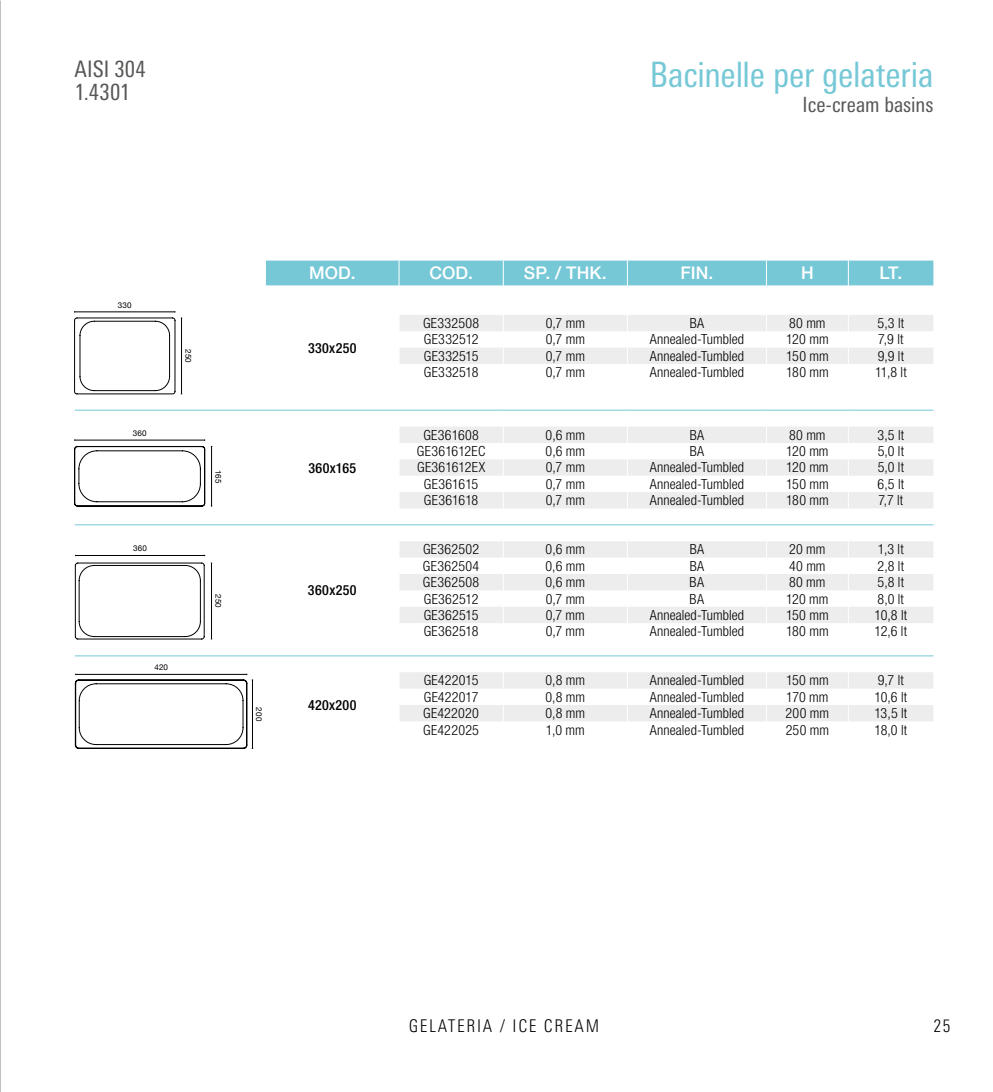
<style>
.page{position:relative;width:993px;height:1092px;background:#fff}
.page>*{position:absolute;margin:0;border:0;box-sizing:border-box;transform-origin:0 0}
.t1{font:condensed 35px "Linotype Univers";letter-spacing:-.01em;color:#76c8d7}
.t2{font:condensed 22.75px/22.8px "Linotype Univers";letter-spacing:.005em;color:#575756}
.t3{font:condensed 21px "Linotype Univers";letter-spacing:-.005em;color:#575756}
.t4{font:500 17.5px "Helvetica Neue LT Std";letter-spacing:.005em;color:#fff}
.t5{font:300 condensed 17.5px "Linotype Univers";letter-spacing:.1em;color:#000}
.t6{font:300 condensed 14px "Helvetica Neue LT Std";letter-spacing:.01em;color:#000}
.t7{font:500 condensed 14px "Helvetica Neue LT Std";letter-spacing:.025em;color:#000}
.t8{font:8.05px "Helvetica Neue";letter-spacing:.02em;color:#000}
</style>
<div class="page">
<svg style="left:399px;top:315px;width:534px;height:406px"></svg>
<div style="left:266px;top:260px;width:667px;height:25px;background:#76c8d7"></div>
<hr style="left:503px;top:380px;width:1px;height:30px;background:#fff">
<hr style="left:627px;top:380px;width:1px;height:30px;background:#fff">
<hr style="left:765px;top:380px;width:1px;height:30px;background:#fff">
<hr style="left:847px;top:380px;width:1px;height:30px;background:#fff">
<svg style="left:503px;top:315px;width:1px;height:65px"></svg>
<svg style="left:627px;top:315px;width:1px;height:65px"></svg>
<svg style="left:765px;top:315px;width:1px;height:65px"></svg>
<svg style="left:847px;top:315px;width:1px;height:65px"></svg>
<svg style="left:503px;top:411px;width:1px;height:310px"></svg>
<svg style="left:627px;top:411px;width:1px;height:310px"></svg>
<svg style="left:765px;top:411px;width:1px;height:310px"></svg>
<svg style="left:847px;top:411px;width:1px;height:310px"></svg>
<hr style="left:75px;top:410px;width:191px;height:1px;background:#76c8d7">
<hr style="left:266px;top:410px;width:133px;height:1px;background:#76c8d7">
<hr style="left:399px;top:410px;width:104px;height:1px;background:#76c8d7">
<hr style="left:503px;top:410px;width:124px;height:1px;background:#76c8d7">
<hr style="left:627px;top:410px;width:139px;height:1px;background:#76c8d7">
<hr style="left:766px;top:410px;width:82px;height:1px;background:#76c8d7">
<hr style="left:848px;top:410px;width:85px;height:1px;background:#76c8d7">
<hr style="left:75px;top:524px;width:191px;height:1px;background:#76c8d7">
<hr style="left:266px;top:524px;width:133px;height:1px;background:#76c8d7">
<hr style="left:399px;top:524px;width:104px;height:1px;background:#76c8d7">
<hr style="left:503px;top:524px;width:124px;height:1px;background:#76c8d7">
<hr style="left:627px;top:524px;width:139px;height:1px;background:#76c8d7">
<hr style="left:766px;top:524px;width:82px;height:1px;background:#76c8d7">
<hr style="left:848px;top:524px;width:85px;height:1px;background:#76c8d7">
<hr style="left:75px;top:655px;width:191px;height:1px;background:#76c8d7">
<hr style="left:266px;top:655px;width:133px;height:1px;background:#76c8d7">
<hr style="left:399px;top:655px;width:104px;height:1px;background:#76c8d7">
<hr style="left:503px;top:655px;width:124px;height:1px;background:#76c8d7">
<hr style="left:627px;top:655px;width:139px;height:1px;background:#76c8d7">
<hr style="left:766px;top:655px;width:82px;height:1px;background:#76c8d7">
<hr style="left:848px;top:655px;width:85px;height:1px;background:#76c8d7">
<svg style="left:75px;top:673px;width:178px;height:76px"></svg>
<hr style="left:181px;top:318px;width:1px;height:76px;background:#000">
<svg style="left:74px;top:311px;width:101px;height:83px"></svg>
<hr style="left:211px;top:446px;width:1px;height:60px;background:#000">
<svg style="left:74px;top:439px;width:131px;height:67px"></svg>
<hr style="left:75px;top:555px;width:130px;height:1px;background:#000">
<hr style="left:211px;top:563px;width:1px;height:76px;background:#000">
<svg style="left:75px;top:563px;width:129px;height:76px"></svg>
<h2 class="t2" style="left:74px;top:58px;width:73px">AISI 304<br>1.4301</h2>
<h1 class="t1" style="left:649px;top:54px;width:285px">Bacinelle per gelateria</h1>
<h3 class="t3" style="left:802px;top:93px;width:132px">Ice-cream basins</h3>
<p class="t8" style="left:118px;top:299px;width:15px">330</p>
<p class="t8" style="left:194px;top:349px;width:15px;rotate:90deg">250</p>
<p class="t8" style="left:133px;top:427px;width:15px">360</p>
<p class="t8" style="left:133px;top:542px;width:15px">360</p>
<p class="t8" style="left:154px;top:661px;width:15px">420</p>
<p class="t8" style="left:224px;top:469px;width:15px;rotate:90deg">165</p>
<p class="t8" style="left:224px;top:594px;width:15px;rotate:90deg">250</p>
<p class="t8" style="left:265px;top:707px;width:15px;rotate:90deg">200</p>
<p class="t4" style="left:309px;top:262px;width:48px">MOD.</p>
<p class="t4" style="left:429px;top:262px;width:45px">COD.</p>
<p class="t4" style="left:524px;top:262px;width:84px">SP. / THK.</p>
<p class="t4" style="left:680px;top:262px;width:34px">FIN.</p>
<p class="t4" style="left:800px;top:262px;width:14px">H</p>
<p class="t4" style="left:879px;top:262px;width:24px">LT.</p>
<p class="t7" style="left:308px;top:339px;width:50px">330x250</p>
<p class="t7" style="left:308px;top:459px;width:49px">360x165</p>
<p class="t7" style="left:308px;top:582px;width:50px">360x250</p>
<p class="t7" style="left:308px;top:696px;width:50px">420x200</p>
<p class="t6" style="left:423px;top:315px;width:58px">GE332508</p>
<p class="t6" style="left:545px;top:315px;width:41px">0,7 mm</p>
<p class="t6" style="left:689px;top:315px;width:16px">BA</p>
<p class="t6" style="left:789px;top:315px;width:38px">80 mm</p>
<p class="t6" style="left:877px;top:315px;width:28px">5,3 lt</p>
<p class="t6" style="left:423px;top:331px;width:56px">GE332512</p>
<p class="t6" style="left:545px;top:331px;width:41px">0,7 mm</p>
<p class="t6" style="left:649px;top:331px;width:96px">Annealed-Tumbled</p>
<p class="t6" style="left:785px;top:331px;width:44px">120 mm</p>
<p class="t6" style="left:878px;top:331px;width:27px">7,9 lt</p>
<p class="t6" style="left:423px;top:348px;width:56px">GE332515</p>
<p class="t6" style="left:545px;top:348px;width:41px">0,7 mm</p>
<p class="t6" style="left:649px;top:348px;width:96px">Annealed-Tumbled</p>
<p class="t6" style="left:785px;top:348px;width:44px">150 mm</p>
<p class="t6" style="left:877px;top:348px;width:28px">9,9 lt</p>
<p class="t6" style="left:423px;top:364px;width:56px">GE332518</p>
<p class="t6" style="left:545px;top:364px;width:41px">0,7 mm</p>
<p class="t6" style="left:649px;top:364px;width:96px">Annealed-Tumbled</p>
<p class="t6" style="left:785px;top:364px;width:44px">180 mm</p>
<p class="t6" style="left:874px;top:364px;width:33px">11,8 lt</p>
<p class="t6" style="left:423px;top:426px;width:57px">GE361608</p>
<p class="t6" style="left:545px;top:426px;width:41px">0,6 mm</p>
<p class="t6" style="left:689px;top:426px;width:16px">BA</p>
<p class="t6" style="left:788px;top:426px;width:38px">80 mm</p>
<p class="t6" style="left:877px;top:426px;width:28px">3,5 lt</p>
<p class="t6" style="left:417px;top:443px;width:70px">GE361612EC</p>
<p class="t6" style="left:545px;top:443px;width:41px">0,6 mm</p>
<p class="t6" style="left:689px;top:443px;width:16px">BA</p>
<p class="t6" style="left:785px;top:443px;width:44px">120 mm</p>
<p class="t6" style="left:877px;top:443px;width:28px">5,0 lt</p>
<p class="t6" style="left:417px;top:459px;width:70px">GE361612EX</p>
<p class="t6" style="left:545px;top:459px;width:41px">0,7 mm</p>
<p class="t6" style="left:649px;top:459px;width:96px">Annealed-Tumbled</p>
<p class="t6" style="left:785px;top:459px;width:44px">120 mm</p>
<p class="t6" style="left:877px;top:459px;width:28px">5,0 lt</p>
<p class="t6" style="left:424px;top:476px;width:56px">GE361615</p>
<p class="t6" style="left:545px;top:476px;width:41px">0,7 mm</p>
<p class="t6" style="left:649px;top:476px;width:96px">Annealed-Tumbled</p>
<p class="t6" style="left:785px;top:476px;width:44px">150 mm</p>
<p class="t6" style="left:877px;top:476px;width:28px">6,5 lt</p>
<p class="t6" style="left:424px;top:492px;width:56px">GE361618</p>
<p class="t6" style="left:545px;top:492px;width:41px">0,7 mm</p>
<p class="t6" style="left:649px;top:492px;width:96px">Annealed-Tumbled</p>
<p class="t6" style="left:785px;top:492px;width:44px">180 mm</p>
<p class="t6" style="left:878px;top:492px;width:26px">7,7 lt</p>
<p class="t6" style="left:423px;top:541px;width:58px">GE362502</p>
<p class="t6" style="left:545px;top:541px;width:41px">0,6 mm</p>
<p class="t6" style="left:689px;top:541px;width:16px">BA</p>
<p class="t6" style="left:789px;top:541px;width:38px">20 mm</p>
<p class="t6" style="left:877px;top:541px;width:27px">1,3 lt</p>
<p class="t6" style="left:423px;top:557px;width:58px">GE362504</p>
<p class="t6" style="left:545px;top:557px;width:41px">0,6 mm</p>
<p class="t6" style="left:689px;top:557px;width:16px">BA</p>
<p class="t6" style="left:788px;top:557px;width:38px">40 mm</p>
<p class="t6" style="left:877px;top:557px;width:28px">2,8 lt</p>
<p class="t6" style="left:423px;top:574px;width:58px">GE362508</p>
<p class="t6" style="left:545px;top:574px;width:41px">0,6 mm</p>
<p class="t6" style="left:689px;top:574px;width:16px">BA</p>
<p class="t6" style="left:788px;top:574px;width:38px">80 mm</p>
<p class="t6" style="left:877px;top:574px;width:28px">5,8 lt</p>
<p class="t6" style="left:423px;top:590px;width:56px">GE362512</p>
<p class="t6" style="left:545px;top:590px;width:41px">0,7 mm</p>
<p class="t6" style="left:689px;top:590px;width:16px">BA</p>
<p class="t6" style="left:785px;top:590px;width:44px">120 mm</p>
<p class="t6" style="left:877px;top:590px;width:28px">8,0 lt</p>
<p class="t6" style="left:423px;top:607px;width:56px">GE362515</p>
<p class="t6" style="left:545px;top:607px;width:41px">0,7 mm</p>
<p class="t6" style="left:649px;top:607px;width:96px">Annealed-Tumbled</p>
<p class="t6" style="left:785px;top:607px;width:44px">150 mm</p>
<p class="t6" style="left:874px;top:607px;width:34px">10,8 lt</p>
<p class="t6" style="left:423px;top:623px;width:56px">GE362518</p>
<p class="t6" style="left:545px;top:623px;width:41px">0,7 mm</p>
<p class="t6" style="left:649px;top:623px;width:96px">Annealed-Tumbled</p>
<p class="t6" style="left:785px;top:623px;width:44px">180 mm</p>
<p class="t6" style="left:874px;top:623px;width:34px">12,6 lt</p>
<p class="t6" style="left:423px;top:672px;width:56px">GE422015</p>
<p class="t6" style="left:545px;top:672px;width:41px">0,8 mm</p>
<p class="t6" style="left:649px;top:672px;width:96px">Annealed-Tumbled</p>
<p class="t6" style="left:785px;top:672px;width:44px">150 mm</p>
<p class="t6" style="left:877px;top:672px;width:28px">9,7 lt</p>
<p class="t6" style="left:423px;top:688px;width:56px">GE422017</p>
<p class="t6" style="left:545px;top:688px;width:41px">0,8 mm</p>
<p class="t6" style="left:649px;top:688px;width:96px">Annealed-Tumbled</p>
<p class="t6" style="left:786px;top:688px;width:44px">170 mm</p>
<p class="t6" style="left:874px;top:688px;width:34px">10,6 lt</p>
<p class="t6" style="left:423px;top:705px;width:57px">GE422020</p>
<p class="t6" style="left:545px;top:705px;width:41px">0,8 mm</p>
<p class="t6" style="left:649px;top:705px;width:96px">Annealed-Tumbled</p>
<p class="t6" style="left:785px;top:705px;width:45px">200 mm</p>
<p class="t6" style="left:874px;top:705px;width:34px">13,5 lt</p>
<p class="t6" style="left:423px;top:721px;width:57px">GE422025</p>
<p class="t6" style="left:545px;top:721px;width:40px">1,0 mm</p>
<p class="t6" style="left:649px;top:721px;width:96px">Annealed-Tumbled</p>
<p class="t6" style="left:785px;top:721px;width:45px">250 mm</p>
<p class="t6" style="left:874px;top:721px;width:34px">18,0 lt</p>
<p class="t5" style="left:408px;top:1016px;width:192px">GELATERIA / ICE CREAM</p>
<p class="t5" style="left:933px;top:1016px;width:19px">25</p>
</div>
